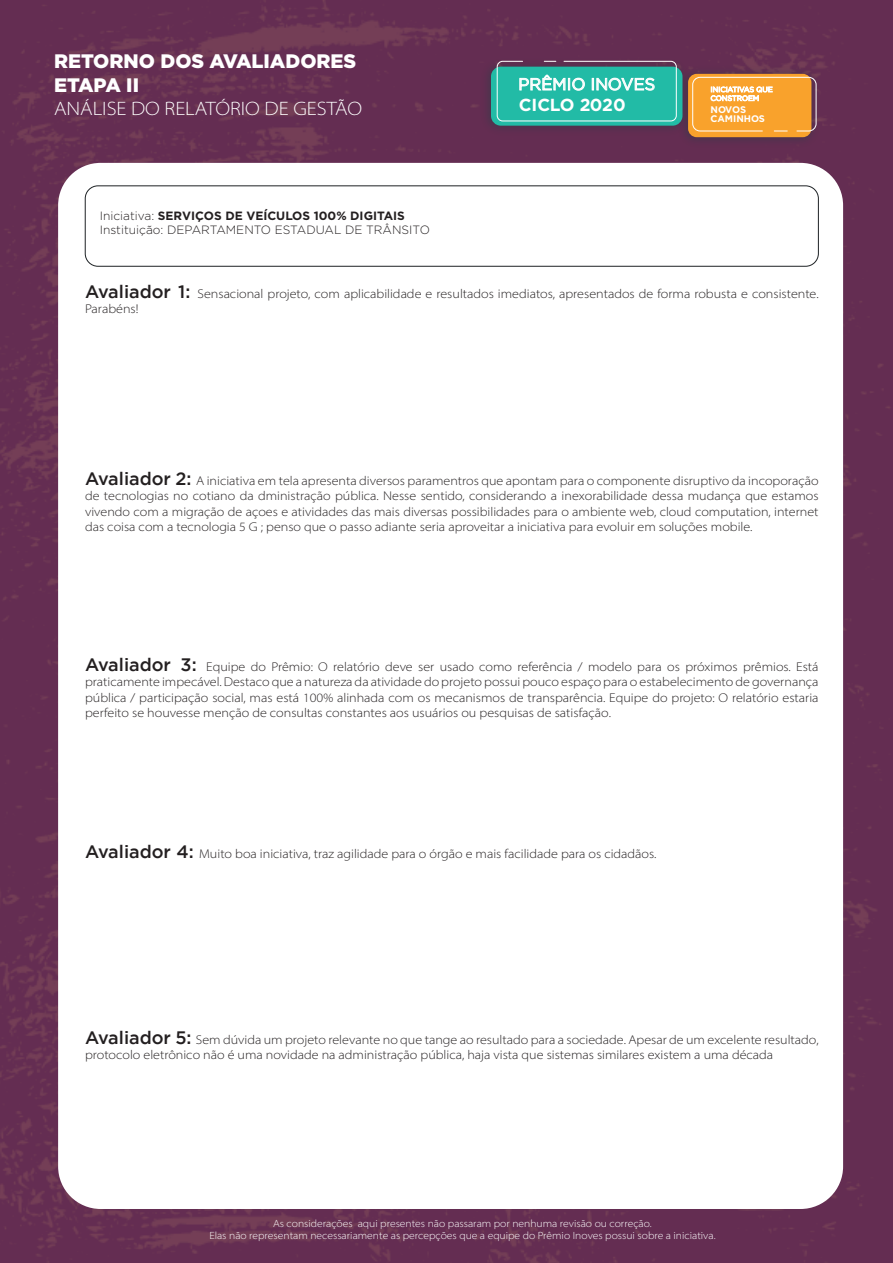
<style>
.page{position:relative;width:893px;height:1263px;background:#fff}
.page>*{position:absolute;margin:0;border:0;box-sizing:border-box;transform-origin:0 0}
.t1{font:900 19.5px/23.4px "Gotham";color:#fff}
.t2{font:19.5px "Myriad Variable Concept";color:#fff}
.t3{font:700 17.4px "Gotham";letter-spacing:-.01em;color:#fff}
.t4{font:16.65px "Gotham";color:#fff}
.t5{font:12.75px/15.3px "Myriad Variable Concept";color:#231f20;text-align:justify}
.t6{font:300 12px/14.4px "Gotham";color:#231f20}
.t7{font:10.5px/12.6px "Myriad Variable Concept";color:#fff;text-align:center}
.t8{font:700 9.6px/9px "Gotham";letter-spacing:-.005em;color:#fff}
.t9{font:7.2px/8.7px "Gotham";color:#fff}
.s1{font-weight:700}
.s2{font-family:"Gotham";font-weight:500;font-size:18px}
</style>
<div class="page">
<img style="left:0;top:0;width:893px;height:1263px">
<div style="left:58px;top:163px;width:785px;height:1046px;background:#fff;border-radius:43px"></div>
<img style="left:675px;top:63px;width:147px;height:87px">
<div style="left:688px;top:74px;width:123px;height:63px;background:#f9a22c;border-radius:9px"></div>
<div style="left:692px;top:77px;width:125px;height:54px;border:1px solid #fff;border-radius:7px"></div>
<img style="left:477px;top:56px;width:216px;height:83px">
<div style="left:491px;top:67px;width:191px;height:59px;background:#22bba6;border-radius:10px"></div>
<div style="left:497px;top:61px;width:180px;height:60px;border:1px solid #fff;border-radius:6px"></div>
<svg style="left:544px;top:61px;width:12px;height:1px"></svg>
<div style="left:85px;top:186px;width:734px;height:80px;border:1px solid #1d2124;border-radius:13px"></div>
<h1 class="t1" style="left:54px;top:49px;width:304px">RETORNO DOS AVALIADORES<br>ETAPA II</h1>
<h1 class="t2" style="left:54px;top:97px;width:310px">ANÁLISE DO RELATÓRIO DE GESTÃO</h1>
<p class="t6" style="left:100px;top:208px;width:332px">Iniciativa: <span class="s1">SERVIÇOS DE VEÍCULOS 100% DIGITAIS<br></span>Instituição: DEPARTAMENTO ESTADUAL DE TRÂNSITO</p>
<h3 class="t4" style="left:518px;top:75px;width:138px">PRÊMIO INOVES</h3>
<h2 class="t3" style="left:519px;top:95px;width:108px">CICLO 2020</h2>
<p class="t9" style="left:710px;top:85px;width:64px">INICIATIVAS QUE<br>CONSTROEM</p>
<p class="t8" style="left:710px;top:104px;width:56px">NOVOS<br>CAMINHOS</p>
<p class="t5" style="left:85px;top:286px;width:735px"><span class="s2">Avaliador 1:</span> Sensacional projeto, com aplicabilidade e resultados imediatos, apresentados de forma robusta e consistente.<br>Parabéns!</p>
<p class="t5" style="left:85px;top:473px;width:735px"><span class="s2">Avaliador 2:</span> A iniciativa em tela apresenta diversos paramentros que apontam para o componente disruptivo da incoporação de tecnologias no cotiano da dministração pública. Nesse sentido, considerando a inexorabilidade dessa mudança que estamos vivendo com a migração de açoes e atividades das mais diversas possibilidades para o ambiente web, cloud computation, internet das coisa com a tecnologia 5 G ; penso que o passo adiante seria aproveitar a iniciativa para evoluir em soluções mobile.</p>
<p class="t5" style="left:85px;top:659px;width:735px"><span class="s2">Avaliador 3:</span> Equipe do Prêmio: O relatório deve ser usado como referência / modelo para os próximos prêmios. Está praticamente impecável. Destaco que a natureza da atividade do projeto possui pouco espaço para o estabelecimento de governança pública / participação social, mas está 100% alinhada com os mecanismos de transparência. Equipe do projeto: O relatório estaria perfeito se houvesse menção de consultas constantes aos usuários ou pesquisas de satisfação.</p>
<p class="t5" style="left:85px;top:846px;width:573px"><span class="s2">Avaliador 4:</span> Muito boa iniciativa, traz agilidade para o órgão e mais facilidade para os cidadãos.</p>
<p class="t5" style="left:85px;top:1032px;width:735px"><span class="s2">Avaliador 5:</span> Sem dúvida um projeto relevante no que tange ao resultado para a sociedade. Apesar de um excelente resultado, protocolo eletrônico não é uma novidade na administração pública, haja vista que sistemas similares existem a uma década</p>
<p class="t7" style="left:209px;top:1217px;width:508px">As considerações aqui presentes não passaram por nenhuma revisão ou correção.<br>Elas não representam necessariamente as percepções que a equipe do Prêmio Inoves possui sobre a iniciativa.</p>
</div>
